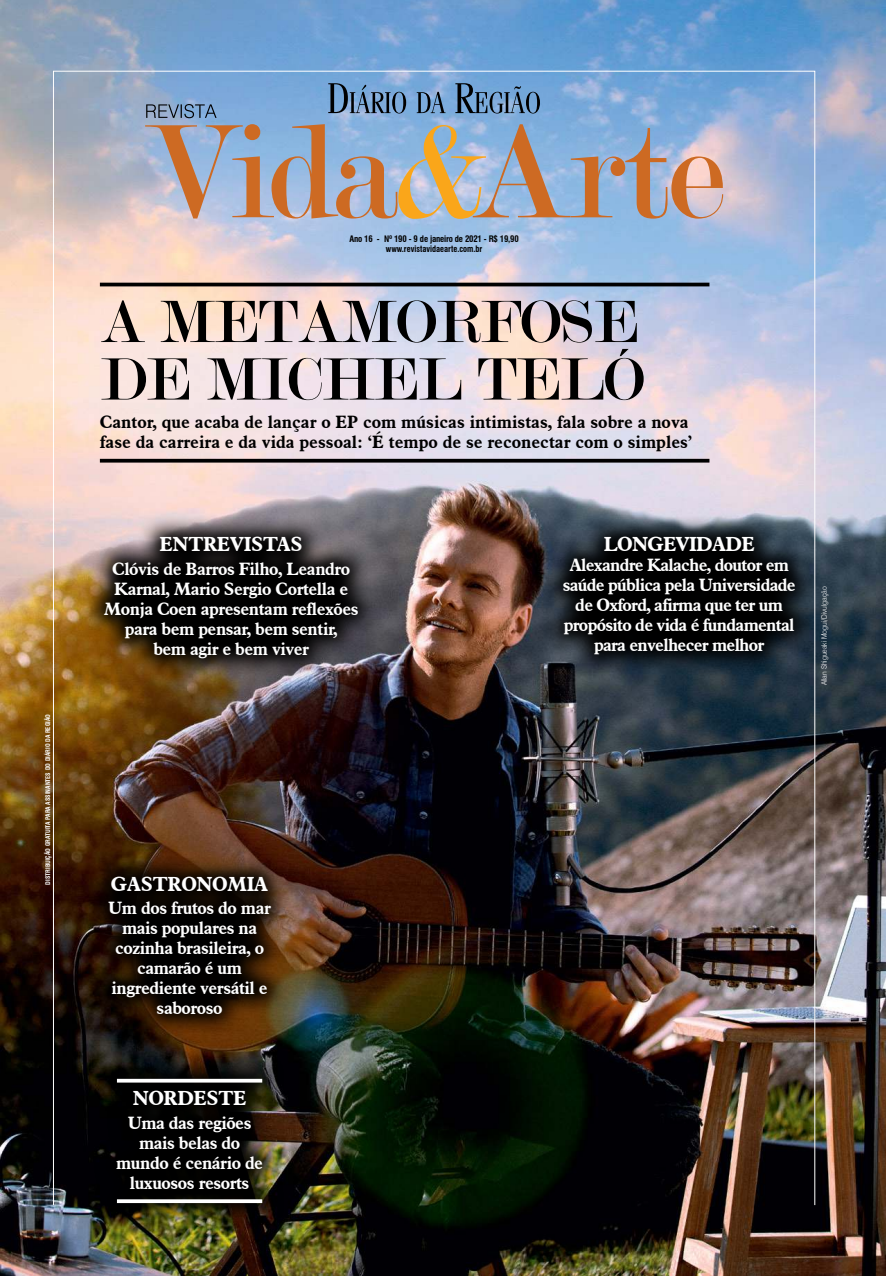
<style>
.page{position:relative;width:886px;height:1276px;background:#fff}
.page>*{position:absolute;margin:0;border:0;box-sizing:border-box;transform-origin:0 0}
.t1{font:63.75px/57.5px "Modern";color:#000}
.t2{font:700 20px "Aldine 721 BT";letter-spacing:-.025em;color:#fff}
.t3{font:700 17.5px/20px "Aldine 721 BT";letter-spacing:-.025em;color:#fff;text-align:center}
.t4{font:700 17.5px/20px "Aldine 721 BT";color:#000}
.t5{font:700 condensed 8.75px/10px "Swiss 721 BT";letter-spacing:-.025em;color:#000;text-align:center}
.t6{font:300 7.5px "Swiss 721 BT";color:#fff;scale:.9 1}
.t7{font:700 condensed 6.25px "Swiss 721 BT";color:#fff}
</style>
<div class="page">
<img style="left:0;top:0;width:886px;height:1276px">
<svg style="left:541px;top:514px;width:276px;height:162px"></svg>
<svg style="left:94px;top:1056px;width:190px;height:169px;fill:#010001"></svg>
<svg style="left:117px;top:1078px;width:145px;height:4px"></svg>
<svg style="left:117px;top:1199px;width:145px;height:4px"></svg>
<hr style="left:100px;top:283px;width:609px;height:3px;background:#000">
<hr style="left:100px;top:459px;width:609px;height:3px;background:#000">
<svg style="left:82px;top:514px;width:298px;height:166px"></svg>
<svg style="left:87px;top:854px;width:206px;height:182px"></svg>
<svg style="left:328px;top:83px;width:212px;height:30px"></svg>
<svg style="left:146px;top:104px;width:71px;height:14px"></svg>
<svg style="left:145px;top:124px;width:578px;height:95px"></svg>
<p class="t7" style="left:45px;top:884px;width:172px;rotate:-90deg">Distribuição gratuita para assinantes Do Diário Da região</p>
<p class="t5" style="left:349px;top:234px;width:171px">ano 16 - nº 190 - 9 de janeiro de 2021 - r$ 19,90 www.revistavidaearte.com.br</p>
<h1 class="t1" style="left:100px;top:291px;width:545px">A METAMORFOSE<br>DE MICHEL TELÓ</h1>
<p class="t4" style="left:100px;top:414px;width:594px">Cantor, que acaba de lançar o EP com músicas intimistas, fala sobre a nova fase da carreira e da vida pessoal: ‘É tempo de se reconectar com o simples’</p>
<p class="t2" style="left:160px;top:537px;width:145px">ENTREVISTAS</p>
<p class="t3" style="left:104px;top:560px;width:256px">Clóvis de Barros Filho, Leandro<br>Karnal, Mario Sergio Cortella e<br>Monja Coen apresentam reflexões para bem pensar, bem sentir,<br>bem agir e bem viver</p>
<p class="t2" style="left:604px;top:537px;width:152px">LONGEVIDADE</p>
<p class="t3" style="left:563px;top:557px;width:234px">Alexandre Kalache, doutor em saúde pública pela Universidade de Oxford, afirma que ter um propósito de vida é fundamental para envelhecer melhor</p>
<p class="t6" style="left:821px;top:685px;width:112px;rotate:-90deg">Allan Shigueaki Mogui/Divulgação</p>
<p class="t2" style="left:111px;top:876px;width:159px">GASTRONOMIA</p>
<p class="t3" style="left:108px;top:899px;width:164px">Um dos frutos do mar mais populares na cozinha brasileira, o camarão é um ingrediente versátil e saboroso</p>
<p class="t2" style="left:133px;top:1090px;width:115px">NORDESTE</p>
<p class="t3" style="left:116px;top:1114px;width:148px">Uma das regiões mais belas do mundo é cenário de luxuosos resorts</p>
</div>
